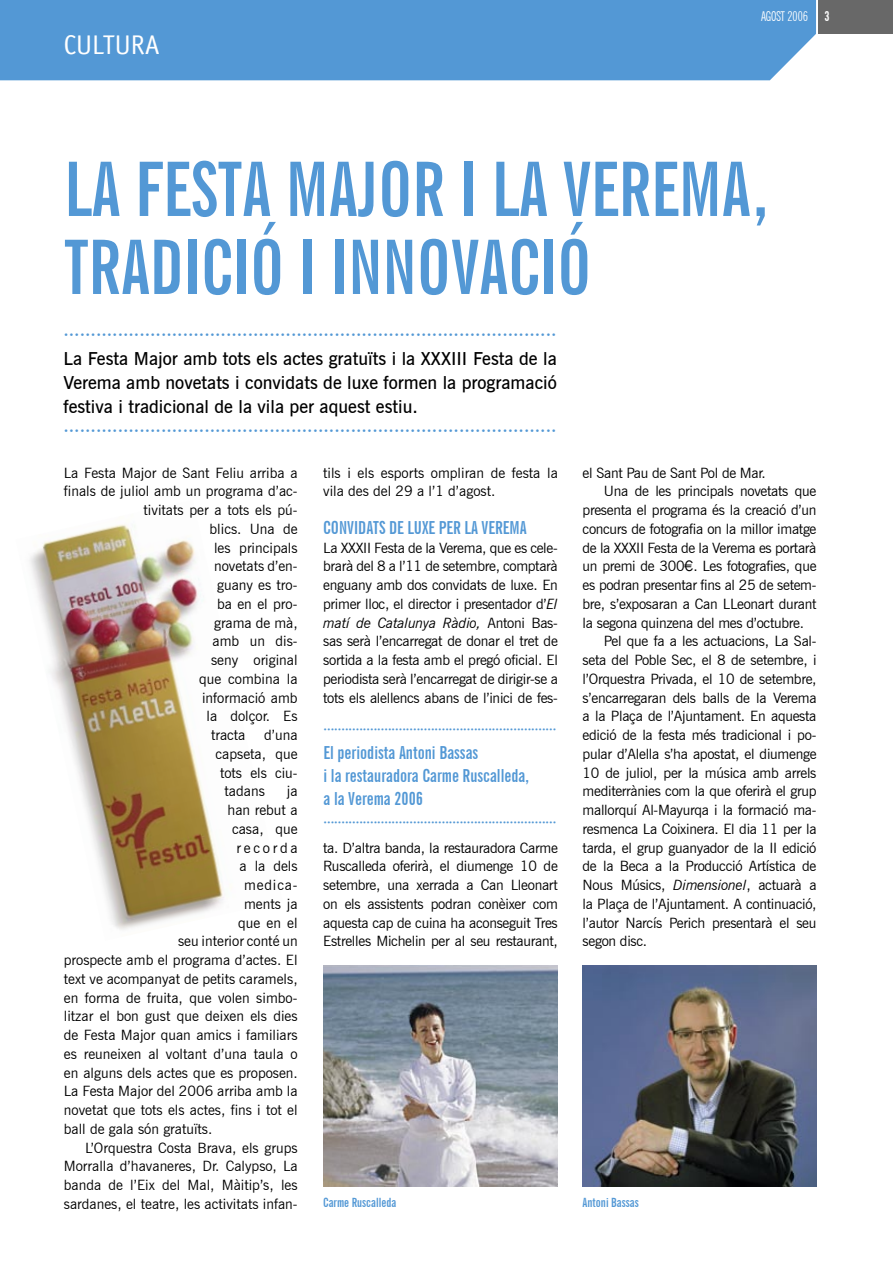
<style>
.page{position:relative;width:893px;height:1263px;background:#fff}
.page>*{position:absolute;margin:0;border:0;box-sizing:border-box;transform-origin:0 0}
.t1{font:700 extra-condensed 75px/78px "News Gothic BT";color:#5398d5}
.t2{font:27px "Officina Sans LT";color:#fff}
.t3{font:700 extra-condensed 18px/23.2px "News Gothic BT";color:#5398d5}
.t4{font:600 18px "News Gothic BT";color:#5398d5}
.t5{font:600 18px/24px "News Gothic BT";color:#000;text-align:justify}
.t6{font:14.25px/18.8px "News Gothic BT";letter-spacing:-.02em;color:#000;text-align:justify}
.t7{font:14.25px/18.8px "News Gothic BT";color:#000}
.t8{font:14.25px "News Gothic BT";letter-spacing:.19em;color:#000}
.t9{font:extra-condensed 13.5px "News Gothic BT";color:#fff}
.t10{font:700 extra-condensed 12.75px "News Gothic BT";color:#5398d5}
.s1{font-weight:700}
.s2{font-family:"News Gothic"}
.s3{font-style:italic}
</style>
<div class="page">
<div style="left:818px;top:0;width:75px;height:34px;background:#686868"></div>
<img style="left:29px;top:524px;width:195px;height:406px">
<div style="left:0;top:0;width:816px;height:80px;background:#5398d5"></div>
<img style="left:323px;top:966px;width:234px;height:221px">
<img style="left:583px;top:966px;width:233px;height:220px">
<h2 class="t2" style="left:64px;top:29px;width:98px">CULTURA</h2>
<p class="t9" style="left:761px;top:8px;width:70px">AGOST 2006 <span class="s1">3</span></p>
<h1 class="t1" style="left:64px;top:150px;width:705px">LA FESTA MAJOR I LA VEREMA,<br>TRADICIÓ I INNOVACIÓ</h1>
<p class="t4" style="left:63px;top:323px;width:495px">···························································································</p>
<p class="t5" style="left:63px;top:346px;width:495px">La Festa Major amb tots els actes gratuïts i la XXXIII Festa de la Verema amb novetats i convidats de luxe formen la programació festiva i tradicional de la vila per aquest estiu.</p>
<p class="t4" style="left:63px;top:419px;width:495px">···························································································</p>
<p class="t7" style="left:64px;top:463px;width:235px">La Festa Major de Sant Feliu arriba a</p>
<p class="t7" style="left:64px;top:482px;width:235px">finals de juliol amb un programa d’ac-</p>
<p class="t7" style="left:144px;top:500px;width:156px">tivitats per a tots els pú-</p>
<p class="t7" style="left:210px;top:519px;width:90px">blics. Una de</p>
<p class="t7" style="left:214px;top:538px;width:85px">les principals</p>
<p class="t7" style="left:214px;top:557px;width:85px">novetats d’en-</p>
<p class="t7" style="left:217px;top:575px;width:82px">guany es tro-</p>
<p class="t6" style="left:217px;top:594px;width:82px">ba en el pro-</p>
<p class="t7" style="left:214px;top:613px;width:85px">grama de mà,</p>
<p class="t6" style="left:213px;top:632px;width:87px">amb un dis-</p>
<p class="t7" style="left:211px;top:650px;width:88px">seny original</p>
<p class="t7" style="left:199px;top:669px;width:100px">que combina la</p>
<p class="t7" style="left:202px;top:688px;width:97px">informació amb</p>
<p class="t7" style="left:207px;top:707px;width:93px">la dolçor. Es</p>
<p class="t6" style="left:211px;top:725px;width:36px">tracta</p>
<p class="t6" style="left:264px;top:725px;width:35px">d’una</p>
<p class="t7" style="left:216px;top:744px;width:84px">capseta, que</p>
<p class="t7" style="left:220px;top:763px;width:79px">tots els ciu-</p>
<p class="t6" style="left:225px;top:782px;width:42px">tadans</p>
<p class="t6" style="left:287px;top:782px;width:12px">ja</p>
<p class="t7" style="left:228px;top:800px;width:72px">han rebut a</p>
<p class="t6" style="left:232px;top:819px;width:67px">casa, que</p>
<p class="t8" style="left:237px;top:839px;width:63px">recorda</p>
<p class="t6" style="left:240px;top:857px;width:60px">a la dels</p>
<p class="t6" style="left:244px;top:875px;width:55px">medica-</p>
<p class="t6" style="left:244px;top:894px;width:55px">ments ja</p>
<p class="t6" style="left:238px;top:913px;width:61px">que en el</p>
<p class="t7" style="left:178px;top:932px;width:121px">seu interior conté un</p>
<p class="t7" style="left:64px;top:950px;width:235px">prospecte amb el programa d’actes. El</p>
<p class="t7" style="left:64px;top:969px;width:235px">text ve acompanyat de petits caramels,</p>
<p class="t7" style="left:64px;top:988px;width:235px">en forma de fruita, que volen simbo-</p>
<p class="t7" style="left:64px;top:1007px;width:235px">litzar el bon gust que deixen els dies</p>
<p class="t7" style="left:64px;top:1025px;width:235px">de Festa Major quan amics i familiars</p>
<p class="t7" style="left:64px;top:1044px;width:235px">es reuneixen al voltant d’una taula o</p>
<p class="t7" style="left:64px;top:1063px;width:235px">en alguns dels actes que es proposen.</p>
<p class="t7" style="left:64px;top:1082px;width:235px">La Festa Major del 2006 arriba amb la</p>
<p class="t7" style="left:64px;top:1100px;width:235px">novetat que tots els actes, fins i tot el</p>
<p class="t7" style="left:64px;top:1119px;width:150px">ball de gala són gratuïts.</p>
<p class="t7" style="left:85px;top:1138px;width:214px">L’Orquestra Costa Brava, els grups</p>
<p class="t7" style="left:64px;top:1157px;width:235px">Morralla d’havaneres, Dr. Calypso, La</p>
<p class="t7" style="left:64px;top:1175px;width:235px">banda de l’Eix del Mal, Màitip’s, les</p>
<p class="t7" style="left:64px;top:1194px;width:235px">sardanes, el teatre, les activitats infan-</p>
<p class="t6" style="left:583px;top:463px;width:185px">el Sant Pau de Sant Pol de Mar.</p>
<p class="t6" style="left:604px;top:482px;width:214px">Una de les principals novetats que</p>
<p class="t6" style="left:583px;top:500px;width:235px">presenta el programa és la creació d’un</p>
<p class="t6" style="left:583px;top:519px;width:235px">concurs de fotografia on la millor imatge</p>
<p class="t6" style="left:583px;top:538px;width:235px">de la XXXII Festa de la Verema es portarà</p>
<p class="t6" style="left:583px;top:557px;width:235px">un premi de 300<span class="s2">€</span>. Les fotografies, que</p>
<p class="t6" style="left:583px;top:575px;width:235px">es podran presentar fins al 25 de setem-</p>
<p class="t6" style="left:583px;top:594px;width:235px">bre, s’exposaran a Can LLeonart durant</p>
<p class="t6" style="left:583px;top:613px;width:223px">la segona quinzena del mes d’octubre.</p>
<p class="t6" style="left:604px;top:632px;width:214px">Pel que fa a les actuacions, La Sal-</p>
<p class="t6" style="left:583px;top:650px;width:235px">seta del Poble Sec, el 8 de setembre, i</p>
<p class="t6" style="left:583px;top:669px;width:235px">l’Orquestra Privada, el 10 de setembre,</p>
<p class="t6" style="left:583px;top:688px;width:235px">s’encarregaran dels balls de la Verema</p>
<p class="t6" style="left:583px;top:707px;width:235px">a la Plaça de l’Ajuntament. En aquesta</p>
<p class="t6" style="left:583px;top:725px;width:235px">edició de la festa més tradicional i po-</p>
<p class="t6" style="left:583px;top:744px;width:235px">pular d’Alella s’ha apostat, el diumenge</p>
<p class="t6" style="left:583px;top:763px;width:235px">10 de juliol, per la música amb arrels</p>
<p class="t6" style="left:583px;top:782px;width:235px">mediterrànies com la que oferirà el grup</p>
<p class="t6" style="left:583px;top:800px;width:235px">mallorquí Al-Mayurqa i la formació ma-</p>
<p class="t6" style="left:583px;top:819px;width:235px">resmenca La Coixinera. El dia 11 per la</p>
<p class="t6" style="left:583px;top:838px;width:235px">tarda, el grup guanyador de la II edició</p>
<p class="t6" style="left:583px;top:857px;width:235px">de la Beca a la Producció Artística de</p>
<p class="t6" style="left:583px;top:875px;width:235px">Nous Músics, <span class="s3">Dimensionel</span>, actuarà a</p>
<p class="t6" style="left:583px;top:894px;width:235px">la Plaça de l’Ajuntament. A continuació,</p>
<p class="t6" style="left:583px;top:913px;width:235px">l’autor Narcís Perich presentarà el seu</p>
<p class="t6" style="left:583px;top:932px;width:66px">segon disc.</p>
<p class="t7" style="left:323px;top:463px;width:236px">tils i els esports ompliran de festa la vila des del 29 a l’1 d’agost.</p>
<p class="t3" style="left:323px;top:516px;width:205px">CONVIDATS DE LUXE PER LA VEREMA</p>
<p class="t6" style="left:323px;top:538px;width:236px">La XXXII Festa de la Verema, que es cele&shy;brarà del 8 a l’11 de setembre, comptarà enguany amb dos convidats de luxe. En primer lloc, el director i presentador d’<span class="s3">El matí de Catalunya Ràdio,</span> Antoni Bas&shy;sas serà l’encarregat de donar el tret de sortida a la festa amb el pregó oficial. El periodista serà l’encarregat de dirigir-se a tots els alellencs abans de l’inici de fes-</p>
<p class="t3" style="left:324px;top:717px;width:234px">································································· El periodista Antoni Bassas<br>i la restauradora Carme Ruscalleda,<br>a la Verema 2006 ·································································</p>
<p class="t6" style="left:323px;top:838px;width:236px">ta. D’altra banda, la restauradora Carme Ruscalleda oferirà, el diumenge 10 de setembre, una xerrada a Can Lleonart on els assistents podran conèixer com aquesta cap de cuina ha aconseguit Tres Estrelles Michelin per al seu restaurant,</p>
<p class="t10" style="left:323px;top:1194px;width:74px">Carme Ruscalleda</p>
<p class="t10" style="left:583px;top:1194px;width:58px">Antoni Bassas</p>
</div>
